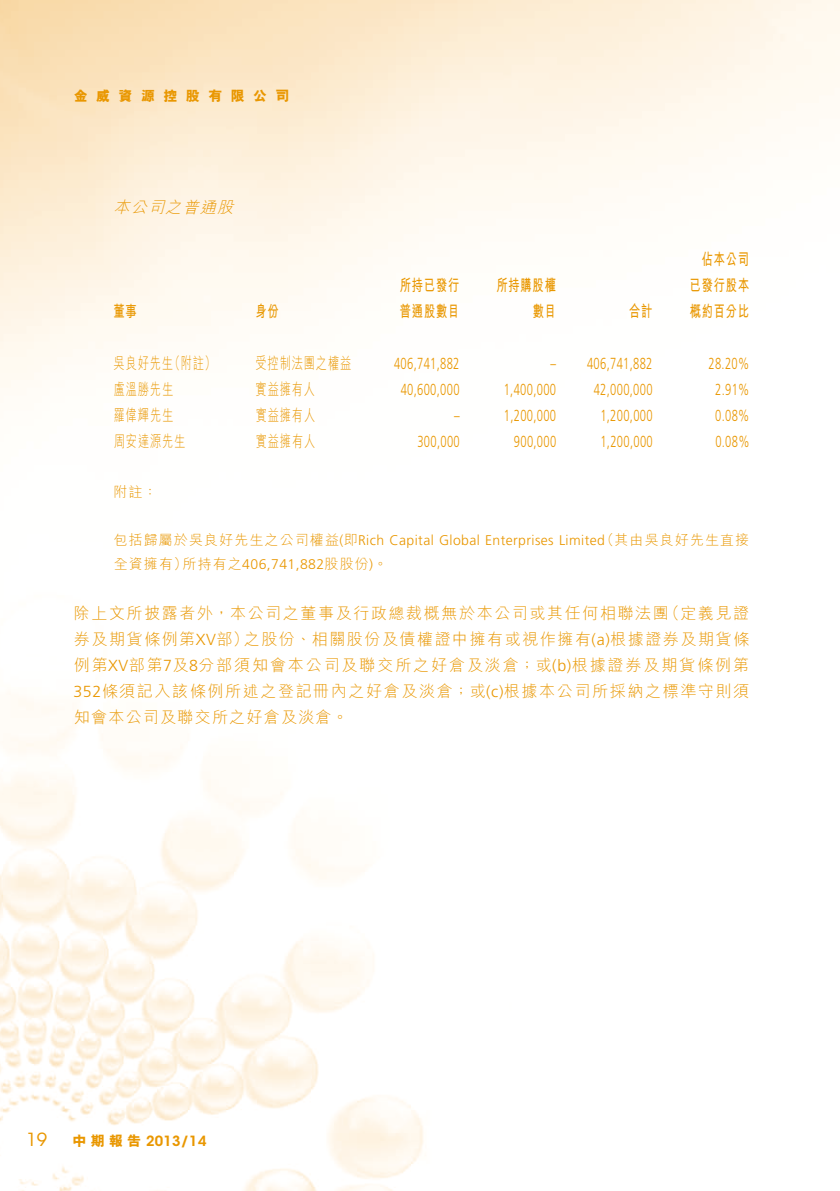
<style>
.page{position:relative;width:840px;height:1191px;background:#fff}
.page>*{position:absolute;margin:0;border:0;box-sizing:border-box;transform-origin:0 0}
.t1{font:18px "ITC Avant Garde Std";color:#e99700}
.t2{font:300 16px/26px "M Hei HK";letter-spacing:.1em;color:#e99700}
.t3{font:300 16px "Frutiger LT Std";letter-spacing:.03em;color:#e99700;scale:.7 1}
.t4{font:300 16px "M Hei HK";letter-spacing:.1em;color:#e99700;scale:.7 1}
.t5{font:700 16px/26px "M Hei HK";letter-spacing:.08em;color:#e99700;text-align:right;scale:.7 1}
.t6{font:300 16px "M Hei HK";letter-spacing:.08em;color:#e99700;scale:.7 1}
.t7{font:italic 300 16px "M Hei HK";color:#e99700}
.t8{font:300 14px/24px "Frutiger LT Std";letter-spacing:.03em;color:#e99700}
.t9{font:300 14px "M Hei HK";letter-spacing:.08em;color:#e99700}
.t10{font:600 14px "ITC Avant Garde Std";letter-spacing:.02em;color:#e99700}
.t11{font:800 14px "M Hei HK";letter-spacing:.6em;color:#e99700}
.s1{font-family:"M Hei HK"}
.s2{font-family:"Frutiger LT Std"}
.s3{font-family:"M Hei HK";font-weight:800}
</style>
<div class="page">
<img style="left:0;top:0;width:839px;height:1191px">
<p class="t11" style="left:74px;top:86px;width:217px">金威資源控股有限公司</p>
<p class="t7" style="left:113px;top:196px;width:127px">本公司之普通股</p>
<p class="t5" style="left:399px;top:271px;width:86px">所持已發行</p>
<p class="t5" style="left:496px;top:271px;width:86px">所持購股權</p>
<p class="t5" style="left:689px;top:245px;width:86px">佔本公司已發行股本</p>
<p class="t5" style="left:113px;top:297px;width:35px">董事</p>
<p class="t5" style="left:255px;top:297px;width:35px">身份</p>
<p class="t5" style="left:399px;top:297px;width:86px">普通股數目</p>
<p class="t5" style="left:532px;top:297px;width:35px">數目</p>
<p class="t5" style="left:628px;top:297px;width:35px">合計</p>
<p class="t5" style="left:689px;top:297px;width:86px">概約百分比</p>
<p class="t4" style="left:169px;top:352px;width:68px">（附註）</p>
<p class="t4" style="left:113px;top:352px;width:86px">吳良好先生</p>
<p class="t6" style="left:255px;top:352px;width:138px">受控制法團之權益</p>
<p class="t3" style="left:394px;top:354px;width:95px">406,741,882</p>
<p class="t3" style="left:550px;top:354px;width:9px">–</p>
<p class="t3" style="left:586px;top:354px;width:95px">406,741,882</p>
<p class="t3" style="left:708px;top:354px;width:60px">28.20%</p>
<p class="t4" style="left:114px;top:378px;width:86px">盧溫勝先生</p>
<p class="t4" style="left:255px;top:378px;width:86px">實益擁有人</p>
<p class="t3" style="left:400px;top:380px;width:86px">40,600,000</p>
<p class="t3" style="left:503px;top:380px;width:76px">1,400,000</p>
<p class="t3" style="left:593px;top:380px;width:86px">42,000,000</p>
<p class="t3" style="left:714px;top:380px;width:50px">2.91%</p>
<p class="t4" style="left:114px;top:404px;width:86px">羅偉輝先生</p>
<p class="t4" style="left:255px;top:404px;width:86px">實益擁有人</p>
<p class="t3" style="left:454px;top:406px;width:9px">–</p>
<p class="t3" style="left:503px;top:406px;width:76px">1,200,000</p>
<p class="t3" style="left:600px;top:406px;width:76px">1,200,000</p>
<p class="t3" style="left:714px;top:406px;width:50px">0.08%</p>
<p class="t4" style="left:114px;top:430px;width:104px">周安達源先生</p>
<p class="t9" style="left:113px;top:482px;width:45px">附註：</p>
<p class="t4" style="left:255px;top:430px;width:86px">實益擁有人</p>
<p class="t3" style="left:417px;top:432px;width:62px">300,000</p>
<p class="t3" style="left:513px;top:432px;width:62px">900,000</p>
<p class="t3" style="left:600px;top:432px;width:76px">1,200,000</p>
<p class="t3" style="left:715px;top:432px;width:50px">0.08%</p>
<p class="t9" style="left:599px;top:530px;width:151px">（其由吳良好先生直接</p>
<p class="t8" style="left:182px;top:528px;width:423px;text-indent:-69px"><span class="s1">包括歸屬於吳良好先生之公司權益</span>(<span class="s1">即</span>Rich Capital Global Enterprises Limited<span class="s1">所持有之</span>406,741,882<span class="s1">股股份。</span>(</p>
<p class="t9" style="left:114px;top:554px;width:75px">全資擁有）</p>
<p class="t2" style="left:663px;top:599px;width:87px">（定義見證</p>
<p class="t2" style="left:244px;top:599px;width:506px;text-indent:-170px">除上文所披露者外，本公司之董事及行政總裁概無於本公司或其任何相聯法團<br>之股份、相關股份及債權證中擁有或視作擁有 <span class="s2">)a(</span> 根據證券及期貨條</p>
<p class="t2" style="left:74px;top:625px;width:676px">券及期貨條例第<span class="s2">XV</span>部）<br>例第<span class="s2">XV</span>部第 及<span class="s2">7 8</span>分部須知會本公司及聯交所之好倉及淡倉；或 <span class="s2">)b(</span> 根據證券及期貨條例第<br><span class="s2">352</span>條須記入該條例所述之登記冊內之好倉及淡倉；或 <span class="s2">)c(</span> 根據本公司所採納之標準守則須知會本公司及聯交所之好倉及淡倉。</p>
<p class="t1" style="left:26px;top:1129px;width:22px">19</p>
<p class="t10" style="left:73px;top:1131px;width:135px"><span class="s3">中期報告</span> 2013/14</p>
</div>
